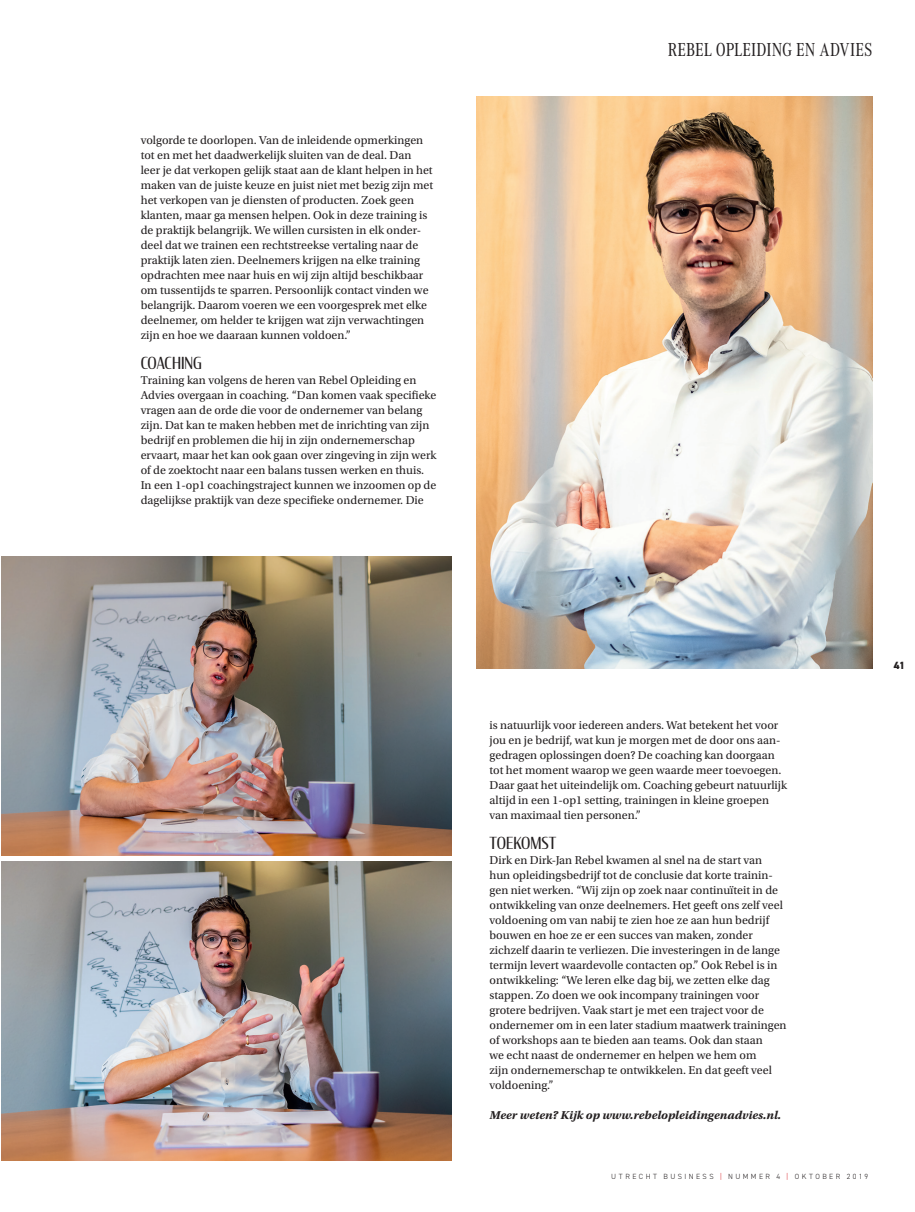
<style>
.page{position:relative;width:915px;height:1212px;background:#fff}
.page>*{position:absolute;margin:0;border:0;box-sizing:border-box;transform-origin:0 0}
.t1{font:19.5px "Corporate A Cond Pro";color:#231f20}
.t2{font:16.5px "Condor Cond";color:#231f20}
.t3{font:12px/15px "Utopia Std";color:#231f20}
.t4{font:italic 700 12px "Utopia Std";color:#231f20;scale:1.04 1}
.t5{font:800 10.5px "DIN2014";color:#231f20}
.t6{font:300 7.5px "DIN2014";letter-spacing:.325em;color:#231f20}
.s1{color:#d81c23}
</style>
<div class="page">
<img style="left:2px;top:556px;width:449px;height:300px">
<img style="left:2px;top:861px;width:449px;height:300px">
<img style="left:476px;top:96px;width:396px;height:573px">
<p class="t3" style="left:141px;top:133px;width:294px">volgorde te doorlopen. Van de inleidende opmerkingen tot en met het daadwerkelijk sluiten van de deal. Dan leer je dat verkopen gelijk staat aan de klant helpen in het maken van de juiste keuze en juist niet met bezig zijn met het verkopen van je diensten of producten. Zoek geen klanten, maar ga mensen helpen. Ook in deze training is de praktijk belangrijk. We willen cursisten in elk onder&shy;deel dat we trainen een rechtstreekse vertaling naar de praktijk laten zien. Deelnemers krijgen na elke training opdrachten mee naar huis en wij zijn altijd beschikbaar om tussentijds te sparren. Persoonlijk contact vinden we belangrijk. Daarom voeren we een voorgesprek met elke deelnemer, om helder te krijgen wat zijn verwachtingen zijn en hoe we daaraan kunnen voldoen.”</p>
<h2 class="t2" style="left:141px;top:353px;width:63px">COACHING</h2>
<p class="t3" style="left:141px;top:373px;width:297px">Training kan volgens de heren van Rebel Opleiding en Advies overgaan in coaching. “Dan komen vaak specifieke vragen aan de orde die voor de ondernemer van belang zijn. Dat kan te maken hebben met de inrichting van zijn bedrijf en problemen die hij in zijn ondernemerschap ervaart, maar het kan ook gaan over zingeving in zijn werk of de zoektocht naar een balans tussen werken en thuis.<br>In een 1-op1 coachingstraject kunnen we inzoomen op de dagelijkse praktijk van deze specifieke ondernemer. Die</p>
<h1 class="t1" style="left:667px;top:36px;width:206px">REBEL OPLEIDING EN ADVIES</h1>
<p class="t3" style="left:489px;top:718px;width:299px">is natuurlijk voor iedereen anders. Wat betekent het voor jou en je bedrijf, wat kun je morgen met de door ons aan&shy;gedragen oplossingen doen? De coaching kan doorgaan tot het moment waarop we geen waarde meer toevoegen.<br>Daar gaat het uiteindelijk om. Coaching gebeurt natuurlijk altijd in een 1-op1 setting, trainingen in kleine groepen van maximaal tien personen.”</p>
<h2 class="t2" style="left:489px;top:833px;width:68px">TOEKOMST</h2>
<p class="t3" style="left:489px;top:853px;width:298px">Dirk en Dirk-Jan Rebel kwamen al snel na de start van<br>hun opleidingsbedrijf tot de conclusie dat korte trainin&shy;gen niet werken. “Wij zijn op zoek naar continuïteit in de ontwikkeling van onze deelnemers. Het geeft ons zelf veel voldoening om van nabij te zien hoe ze aan hun bedrijf bouwen en hoe ze er een succes van maken, zonder zichzelf daarin te verliezen. Die investeringen in de lange termijn levert waardevolle contacten op.” Ook Rebel is in ontwikkeling: “We leren elke dag bij, we zetten elke dag stappen. Zo doen we ook incompany trainingen voor grotere bedrijven. Vaak start je met een traject voor de ondernemer om in een later stadium maatwerk trainingen of workshops aan te bieden aan teams. Ook dan staan<br>we echt naast de ondernemer en helpen we hem om<br>zijn ondernemerschap te ontwikkelen. En dat geeft veel voldoening.”</p>
<p class="t4" style="left:489px;top:1108px;width:282px">Meer weten? Kijk op www.rebelopleidingenadvies.nl.</p>
<p class="t6" style="left:611px;top:1172px;width:258px">UTRECHT BUSINESS <span class="s1">|</span> NUMMER 4 <span class="s1">|</span> OKTOBER 2019</p>
<p class="t5" style="left:893px;top:658px;width:13px">41</p>
</div>
